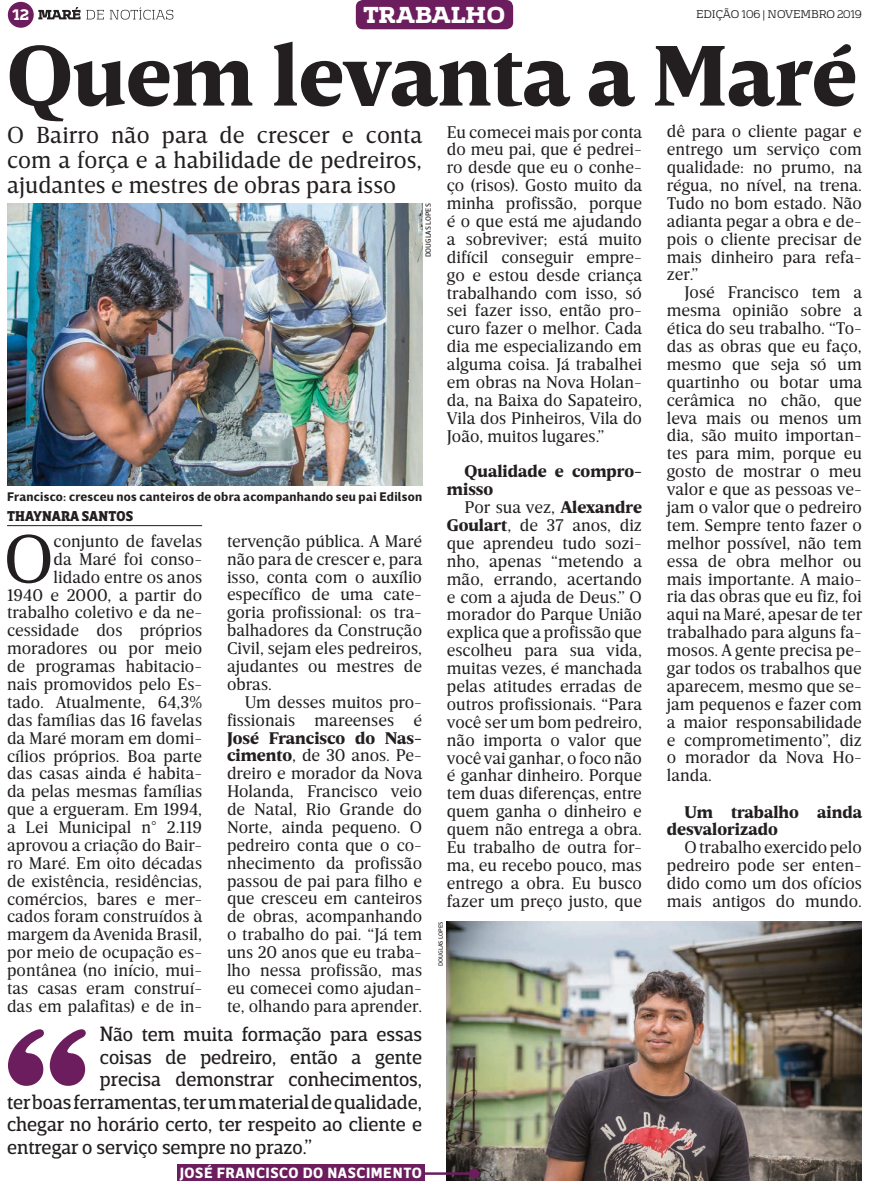
<style>
.page{position:relative;width:869px;height:1188px;background:#fff}
.page>*{position:absolute;margin:0;border:0;box-sizing:border-box;transform-origin:0 0}
.t1{font:900 87.5px "Breve Text";color:#231f20}
.t2{font:69.88px "Breve News";color:#231f20}
.t3{font:23.75px/25px "Breve Text";color:#231f20;text-align:justify}
.t4{font:900 20.88px "Vezus Serif W01";color:#fff}
.t5{font:20px "Breve Slab Title";color:#231f20}
.t6{font:17.25px/17.9px "Breve News";color:#231f20;text-align:justify}
.t7{font:900 17.25px/17.9px "Breve News";color:#231f20}
.t8{font:700 15.12px "Breve Sans Text";letter-spacing:.035em;color:#fff}
.t9{font:900 13.75px "Breve Slab Title";letter-spacing:.01em;color:#231f20}
.t10{font:900 13.75px "Vezus Serif W01";color:#fff}
.t11{font:700 12.75px "Breve Sans Text";color:#231f20}
.t12{font:10px "Vezus Serif W01";color:#231f20}
.t13{font:7.62px "Breve Sans Text";color:#231f20}
.t14{font:6.25px "Breve Sans Text";color:#231f20}
.s1{font-weight:900}
</style>
<div class="page">
<div style="left:177px;top:1163px;width:247px;height:17px;background:#6c1d5d"></div>
<hr style="left:7px;top:525px;width:195px;height:1px;background:#231f20">
<div style="left:355px;top:0;width:158px;height:29px;background:#6c1d5d;border-radius:7px"></div>
<img style="left:7px;top:204px;width:415px;height:281px">
<svg style="left:50px;top:1029px;width:36px;height:56px"></svg>
<svg style="left:8px;top:1029px;width:36px;height:56px"></svg>
<img style="left:446px;top:921px;width:415px;height:259px">
<hr style="left:423px;top:1171px;width:51px;height:3px;background:#6c1d5d">
<div style="left:469px;top:1168px;width:10px;height:10px;background:#6c1d5d;border-radius:50%"></div>
<svg style="left:38px;top:7px;width:42px;height:12px"></svg>
<svg style="left:86px;top:10px;width:18px;height:9px"></svg>
<svg style="left:110px;top:7px;width:63px;height:13px"></svg>
<div style="left:8px;top:2px;width:26px;height:26px;background:#6c1d5d;border-radius:50%"></div>
<p class="t4" style="left:363px;top:1px;width:143px">TRABALHO</p>
<p class="t10" style="left:12px;top:5px;width:18px">12</p>
<p class="t12" style="left:696px;top:8px;width:167px">EDIÇÃO 106 | NOVEMBRO 2019</p>
<h1 class="t1" style="left:7px;top:25px;width:851px">Quem levanta a Maré</h1>
<h3 class="t3" style="left:7px;top:122px;width:417px">O Bairro não para de crescer e conta com a força e a habilidade de pedreiros, ajudantes e mestres de obras para isso</h3>
<p class="t6" style="left:446px;top:123px;width:197px">Eu comecei mais por conta do meu pai, que é pedrei&shy;ro desde que eu o conhe&shy;ço (risos). Gosto muito da minha profissão, porque é o que está me ajudando a sobreviver; está muito difícil conseguir empre&shy;go e estou desde criança trabalhando com isso, só sei fazer isso, então pro&shy;curo fazer o melhor. Cada dia me especializando em alguma coisa. Já trabalhei em obras na Nova Holan&shy;da, na Baixa do Sapateiro, Vila dos Pinheiros, Vila do João, muitos lugares.”</p>
<p class="t7" style="left:446px;top:463px;width:196px;text-indent:18px">Qualidade e compro&shy;misso</p>
<p class="t6" style="left:446px;top:498px;width:197px;text-indent:18px">Por sua vez, <span class="s1">Alexandre Goulart</span>, de 37 anos, diz que aprendeu tudo sozi&shy;nho, apenas “metendo a mão, errando, acertando e com a ajuda de Deus.” O morador do Parque União explica que a profissão que escolheu para sua vida, muitas vezes, é manchada pelas atitudes erradas de outros profissionais. “Para você ser um bom pedreiro, não importa o valor que você vai ganhar, o foco não é ganhar dinheiro. Porque tem duas diferenças, entre quem ganha o dinheiro e quem não entrega a obra.<br>Eu trabalho de outra for&shy;ma, eu recebo pouco, mas entrego a obra. Eu busco fazer um preço justo, que</p>
<p class="t13" style="left:423px;top:257px;width:55px;rotate:-90deg">DOUGLAS LOPES</p>
<p class="t11" style="left:7px;top:489px;width:416px">Francisco: cresceu nos canteiros de obra acompanhando seu pai Edilson</p>
<p class="t9" style="left:7px;top:508px;width:127px">THAYNARA SANTOS</p>
<p class="t6" style="left:7px;top:532px;width:197px;text-align:right">conjunto de favelas<br>da Maré foi conso&shy;lidado entre os anos<br>1940 e 2000, a partir do trabalho coletivo e da ne&shy;cessidade dos próprios moradores ou por meio de programas habitacio&shy;nais promovidos pelo Es&shy;tado. Atualmente, 64,3% das famílias das 16 favelas da Maré moram em domi&shy;cílios próprios. Boa parte das casas ainda é habita&shy;da pelas mesmas famílias que a ergueram. Em 1994, a Lei Municipal n° 2.119 aprovou a criação do Bair&shy;ro Maré. Em oito décadas de existência, residências, comércios, bares e mer&shy;cados foram construídos à margem da Avenida Brasil, por meio de ocupação es&shy;pontânea (no início, mui&shy;tas casas eram construí&shy;das em palafitas) e de in-</p>
<p class="t6" style="left:227px;top:532px;width:197px">tervenção pública. A Maré não para de crescer e, para isso, conta com o auxílio específico de uma cate&shy;goria profissional: os tra&shy;balhadores da Construção Civil, sejam eles pedreiros, ajudantes ou mestres de obras.</p>
<h2 class="t2" style="left:4px;top:519px;width:51px">O</h2>
<p class="t6" style="left:227px;top:693px;width:196px;text-align:right">Um desses muitos pro&shy;fissionais mareenses é</p>
<p class="t6" style="left:227px;top:728px;width:197px"><span class="s1">José Francisco do Nas&shy;cimento</span>, de 30 anos. Pe&shy;dreiro e morador da Nova Holanda, Francisco veio de Natal, Rio Grande do Norte, ainda pequeno. O pedreiro conta que o co&shy;nhecimento da profissão passou de pai para filho e que cresceu em canteiros de obras, acompanhando o trabalho do pai. “Já tem uns 20 anos que eu traba&shy;lho nessa profissão, mas eu comecei como ajudan&shy;te, olhando para aprender.</p>
<p class="t14" style="left:437px;top:965px;width:46px;rotate:-90deg">DOUGLAS LOPES</p>
<p class="t5" style="left:100px;top:1021px;width:323px">Não tem muita formação para essas</p>
<p class="t5" style="left:100px;top:1044px;width:323px">coisas de pedreiro, então a gente</p>
<p class="t5" style="left:100px;top:1066px;width:323px">precisa demonstrar conhecimentos,</p>
<p class="t5" style="left:7px;top:1089px;width:416px">ter boas ferramentas, ter um material de qualidade,</p>
<p class="t5" style="left:7px;top:1111px;width:416px">chegar no horário certo, ter respeito ao cliente e</p>
<p class="t5" style="left:7px;top:1134px;width:306px">entregar o serviço sempre no prazo.”</p>
<p class="t8" style="left:180px;top:1163px;width:244px">JOSÉ FRANCISCO DO NASCIMENTO</p>
<p class="t6" style="left:666px;top:123px;width:197px">dê para o cliente pagar e entrego um serviço com qualidade: no prumo, na régua, no nível, na trena.<br>Tudo no bom estado. Não adianta pegar a obra e de&shy;pois o cliente precisar de mais dinheiro para refa&shy;zer.”</p>
<p class="t6" style="left:666px;top:284px;width:197px;text-indent:18px">José Francisco tem a mesma opinião sobre a ética do seu trabalho. “To&shy;das as obras que eu faço, mesmo que seja só um quartinho ou botar uma cerâmica no chão, que leva mais ou menos um dia, são muito importan&shy;tes para mim, porque eu gosto de mostrar o meu valor e que as pessoas ve&shy;jam o valor que o pedreiro tem. Sempre tento fazer o melhor possível, não tem essa de obra melhor ou mais importante. A maio&shy;ria das obras que eu fiz, foi aqui na Maré, apesar de ter trabalhado para alguns fa&shy;mosos. A gente precisa pe&shy;gar todos os trabalhos que aparecem, mesmo que se&shy;jam pequenos e fazer com a maior responsabilidade e comprometimento”, diz o morador da Nova Ho&shy;landa.</p>
<p class="t7" style="left:666px;top:803px;width:197px;text-indent:18px">Um trabalho ainda desvalorizado</p>
<p class="t6" style="left:666px;top:838px;width:196px;text-indent:18px">O trabalho exercido pelo pedreiro pode ser enten&shy;dido como um dos ofícios mais antigos do mundo.</p>
</div>
